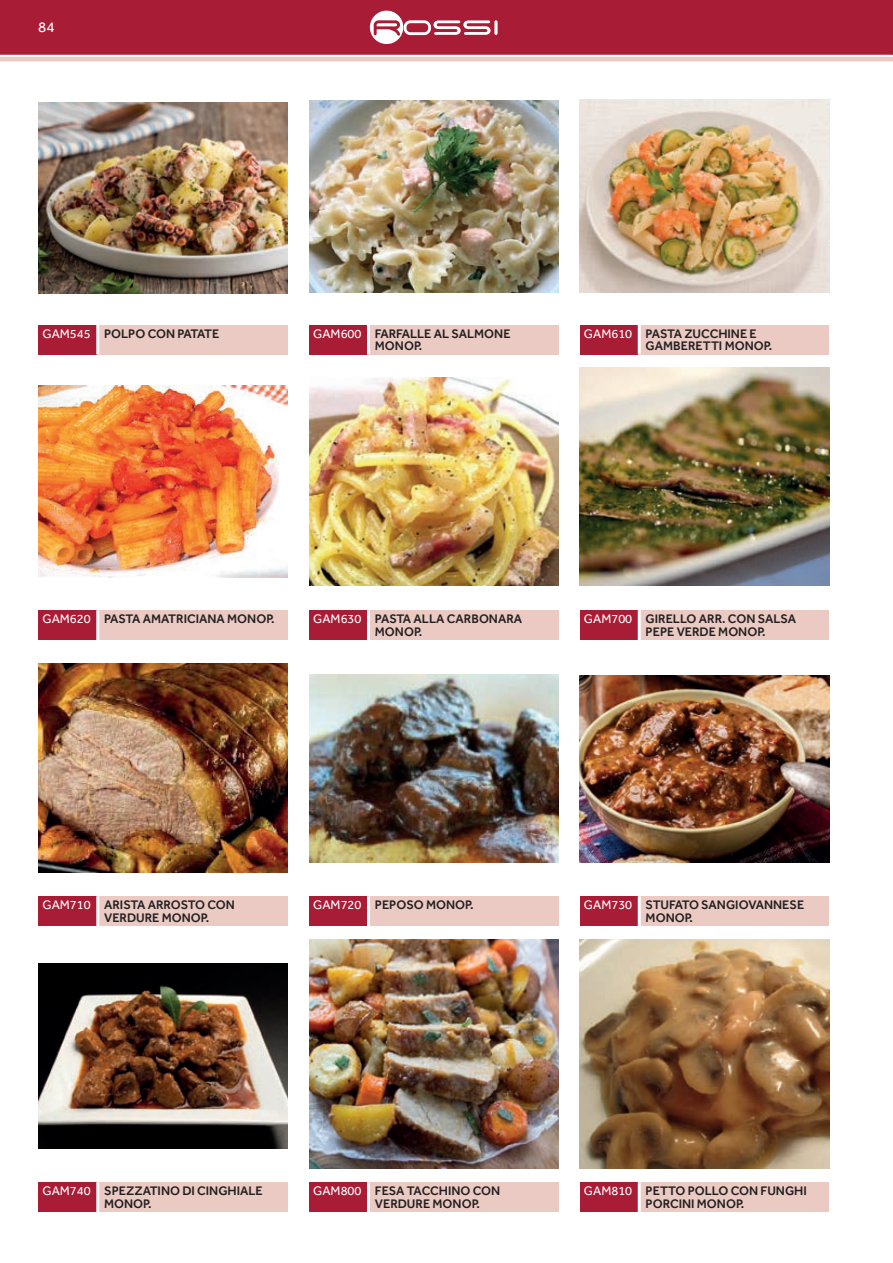
<style>
.page{position:relative;width:893px;height:1263px;background:#fff}
.page>*{position:absolute;margin:0;border:0;box-sizing:border-box;transform-origin:0 0}
.t1{font:15px "Effra";color:#fff}
.DESCR_PROD_IMMAGINE{font:500 12.75px/12.8px "Effra";color:#231f20}
.COD_PROD_IMMAGINE{font:12.75px "Effra";color:#fff}
</style>
<div class="page">
<div style="left:0;top:0;width:893px;height:55px;background:#a91c36"></div>
<div style="left:370px;top:11px;width:33px;height:33px;background:#fff;border-radius:50%"></div>
<svg style="left:494px;top:20px;width:4px;height:15px"></svg>
<svg style="left:374px;top:20px;width:117px;height:16px"></svg>
<hr style="left:0;top:57px;width:893px;height:4px;background:#eacac2">
<div style="left:309px;top:610px;width:60px;height:30px;background:#a91c36"></div>
<div style="left:369px;top:610px;width:189px;height:30px;background:#eacac2"></div>
<hr style="left:367px;top:610px;width:3px;height:30px;background:#fff">
<img style="left:309px;top:378px;width:249px;height:207px">
<img style="left:38px;top:664px;width:250px;height:208px">
<img style="left:580px;top:367px;width:249px;height:219px">
<div style="left:38px;top:896px;width:60px;height:30px;background:#a91c36"></div>
<div style="left:98px;top:896px;width:190px;height:30px;background:#eacac2"></div>
<hr style="left:96px;top:896px;width:3px;height:30px;background:#fff">
<div style="left:580px;top:610px;width:59px;height:30px;background:#a91c36"></div>
<div style="left:639px;top:610px;width:190px;height:30px;background:#eacac2"></div>
<hr style="left:638px;top:610px;width:3px;height:30px;background:#fff">
<img style="left:309px;top:674px;width:249px;height:188px">
<div style="left:309px;top:896px;width:60px;height:30px;background:#a91c36"></div>
<div style="left:369px;top:896px;width:189px;height:30px;background:#eacac2"></div>
<hr style="left:367px;top:896px;width:3px;height:30px;background:#fff">
<img style="left:580px;top:675px;width:249px;height:188px">
<img style="left:38px;top:963px;width:250px;height:186px">
<div style="left:580px;top:896px;width:59px;height:30px;background:#a91c36"></div>
<div style="left:639px;top:896px;width:190px;height:30px;background:#eacac2"></div>
<hr style="left:638px;top:896px;width:3px;height:30px;background:#fff">
<div style="left:38px;top:1182px;width:60px;height:30px;background:#a91c36"></div>
<div style="left:98px;top:1182px;width:190px;height:30px;background:#eacac2"></div>
<hr style="left:96px;top:1182px;width:3px;height:30px;background:#fff">
<img style="left:309px;top:939px;width:249px;height:230px">
<div style="left:309px;top:1182px;width:60px;height:30px;background:#a91c36"></div>
<div style="left:369px;top:1182px;width:189px;height:30px;background:#eacac2"></div>
<hr style="left:367px;top:1182px;width:3px;height:30px;background:#fff">
<img style="left:580px;top:939px;width:249px;height:230px">
<div style="left:580px;top:1182px;width:59px;height:30px;background:#a91c36"></div>
<div style="left:639px;top:1182px;width:190px;height:30px;background:#eacac2"></div>
<hr style="left:638px;top:1182px;width:3px;height:30px;background:#fff">
<img style="left:38px;top:385px;width:250px;height:193px">
<div style="left:38px;top:610px;width:60px;height:30px;background:#a91c36"></div>
<div style="left:98px;top:610px;width:190px;height:30px;background:#eacac2"></div>
<hr style="left:96px;top:610px;width:3px;height:30px;background:#fff">
<img style="left:309px;top:100px;width:249px;height:193px">
<img style="left:38px;top:102px;width:250px;height:191px">
<div style="left:309px;top:325px;width:60px;height:30px;background:#a91c36"></div>
<div style="left:369px;top:325px;width:189px;height:30px;background:#eacac2"></div>
<hr style="left:367px;top:325px;width:3px;height:30px;background:#fff">
<div style="left:38px;top:325px;width:60px;height:30px;background:#a91c36"></div>
<div style="left:98px;top:325px;width:190px;height:30px;background:#eacac2"></div>
<hr style="left:96px;top:325px;width:3px;height:30px;background:#fff">
<img style="left:580px;top:100px;width:249px;height:192px">
<div style="left:580px;top:325px;width:59px;height:30px;background:#a91c36"></div>
<div style="left:639px;top:325px;width:190px;height:30px;background:#eacac2"></div>
<hr style="left:638px;top:325px;width:3px;height:30px;background:#fff">
<p class="t1" style="left:38px;top:18px;width:18px">84</p>
<p class="COD_PROD_IMMAGINE" style="left:43px;top:326px;width:50px">GAM545</p>
<p class="DESCR_PROD_IMMAGINE" style="left:104px;top:327px;width:117px">POLPO CON PATATE</p>
<p class="COD_PROD_IMMAGINE" style="left:584px;top:326px;width:50px">GAM610</p>
<p class="DESCR_PROD_IMMAGINE" style="left:646px;top:327px;width:128px">PASTA ZUCCHINE E<br>GAMBERETTI MONOP.</p>
<p class="COD_PROD_IMMAGINE" style="left:313px;top:326px;width:50px">GAM600</p>
<p class="DESCR_PROD_IMMAGINE" style="left:375px;top:327px;width:137px">FARFALLE AL SALMONE<br>MONOP.</p>
<p class="COD_PROD_IMMAGINE" style="left:43px;top:611px;width:50px">GAM620</p>
<p class="DESCR_PROD_IMMAGINE" style="left:104px;top:612px;width:172px">PASTA AMATRICIANA MONOP.</p>
<p class="COD_PROD_IMMAGINE" style="left:313px;top:611px;width:50px">GAM630</p>
<p class="DESCR_PROD_IMMAGINE" style="left:375px;top:612px;width:149px">PASTA ALLA CARBONARA<br>MONOP.</p>
<p class="COD_PROD_IMMAGINE" style="left:584px;top:611px;width:50px">GAM700</p>
<p class="DESCR_PROD_IMMAGINE" style="left:646px;top:612px;width:152px">GIRELLO ARR. CON SALSA<br>PEPE VERDE MONOP.</p>
<p class="COD_PROD_IMMAGINE" style="left:43px;top:897px;width:50px">GAM710</p>
<p class="DESCR_PROD_IMMAGINE" style="left:104px;top:898px;width:132px">ARISTA ARROSTO CON<br>VERDURE MONOP.</p>
<p class="COD_PROD_IMMAGINE" style="left:313px;top:897px;width:50px">GAM720</p>
<p class="DESCR_PROD_IMMAGINE" style="left:375px;top:898px;width:100px">PEPOSO MONOP.</p>
<p class="COD_PROD_IMMAGINE" style="left:584px;top:897px;width:50px">GAM730</p>
<p class="DESCR_PROD_IMMAGINE" style="left:646px;top:898px;width:160px">STUFATO SANGIOVANNESE<br>MONOP.</p>
<p class="COD_PROD_IMMAGINE" style="left:43px;top:1183px;width:50px">GAM740</p>
<p class="DESCR_PROD_IMMAGINE" style="left:104px;top:1184px;width:160px">SPEZZATINO DI CINGHIALE<br>MONOP.</p>
<p class="COD_PROD_IMMAGINE" style="left:313px;top:1183px;width:50px">GAM800</p>
<p class="DESCR_PROD_IMMAGINE" style="left:375px;top:1184px;width:127px">FESA TACCHINO CON<br>VERDURE MONOP.</p>
<p class="COD_PROD_IMMAGINE" style="left:584px;top:1183px;width:50px">GAM810</p>
<p class="DESCR_PROD_IMMAGINE" style="left:646px;top:1184px;width:163px">PETTO POLLO CON FUNGHI<br>PORCINI MONOP.</p>
</div>
